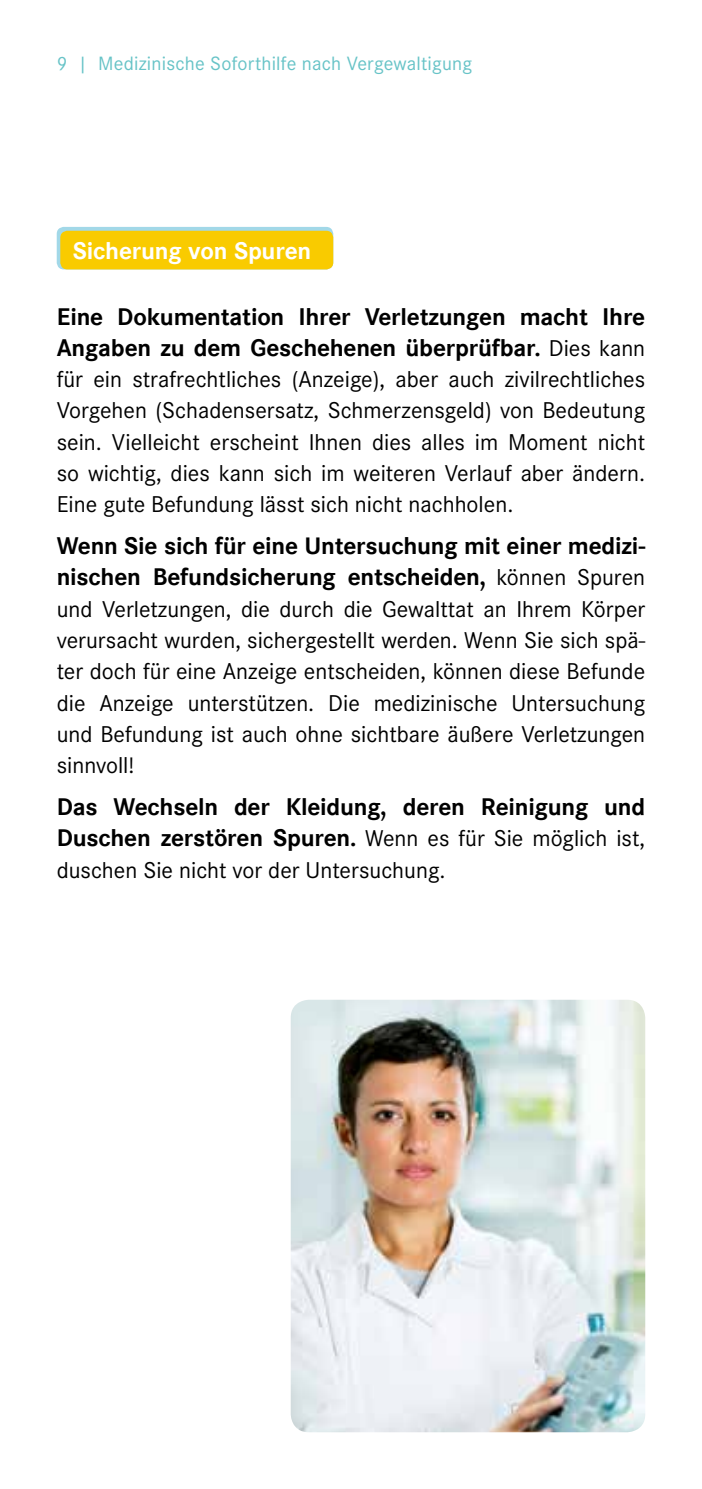
<style>
.page{position:relative;width:702px;height:1489px;background:#fff}
.page>*{position:absolute;margin:0;border:0;box-sizing:border-box;transform-origin:0 0}
.t1{font:23.75px/31.2px "Corporate S";color:#000;text-align:justify}
.t2{font:700 23.75px/31.2px "Corporate SBQ";letter-spacing:-.01em;color:#000}
.t3{font:700 23.75px "Corporate SBQ";letter-spacing:-.01em;color:#fff}
.t4{font:20px "Corporate S";letter-spacing:.01em;color:#67c3c7}
.s1{font-family:"Corporate S";font-weight:400}
</style>
<div class="page">
<div style="left:57px;top:227px;width:276px;height:42px;background:linear-gradient(to right,#a2d8e9,#a4d8e4);border-radius:7px"></div>
<div style="left:60px;top:231px;width:273px;height:38px;background:#f9cb00;border-radius:7px"></div>
<img style="left:291px;top:999px;width:354px;height:432px">
<p class="t4" style="left:57px;top:52px;width:417px">9 | Medizinische Soforthilfe nach Vergewaltigung</p>
<p class="t3" style="left:73px;top:236px;width:240px">Sicherung von Spuren</p>
<p class="t2" style="left:57px;top:301px;width:590px">Eine Dokumentation Ihrer Verletzungen macht Ihre<br>Angaben zu dem Geschehenen überprüfbar. <span class="s1">Dies kann</span></p>
<p class="t1" style="left:57px;top:364px;width:590px">für ein strafrechtliches (Anzeige), aber auch zivilrechtliches Vorgehen (Schadensersatz, Schmerzensgeld) von Bedeutung sein. Vielleicht erscheint Ihnen dies alles im Moment nicht so wichtig, dies kann sich im weiteren Verlauf aber ändern.<br>Eine gute Befundung lässt sich nicht nachholen.</p>
<p class="t2" style="left:57px;top:530px;width:590px">Wenn Sie sich für eine Untersuchung mit einer medizi&shy;nischen Befundsicherung entscheiden, <span class="s1">können Spuren</span></p>
<p class="t1" style="left:57px;top:593px;width:590px">und Verletzungen, die durch die Gewalttat an Ihrem Körper verursacht wurden, sichergestellt werden. Wenn Sie sich spä&shy;ter doch für eine Anzeige entscheiden, können diese Befunde die Anzeige unterstützen. Die medizinische Untersuchung und Befundung ist auch ohne sichtbare äußere Verletzungen sinnvoll!</p>
<p class="t2" style="left:57px;top:791px;width:590px">Das Wechseln der Kleidung, deren Reinigung und<br>Duschen zerstören Spuren. <span class="s1">Wenn es für Sie möglich ist,</span></p>
<p class="t1" style="left:57px;top:854px;width:390px">duschen Sie nicht vor der Untersuchung.</p>
</div>
